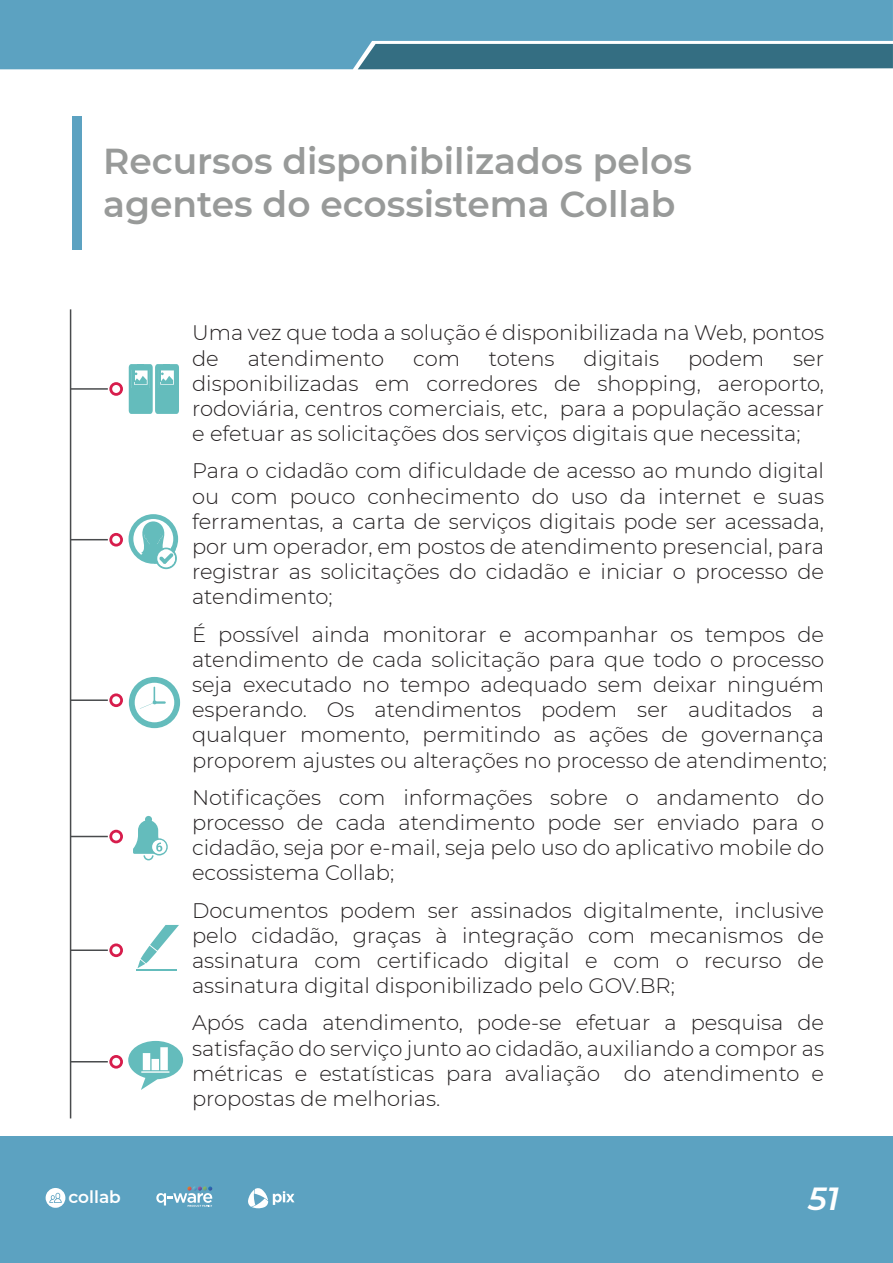
<style>
.page{position:relative;width:893px;height:1263px;background:#fff}
.page>*{position:absolute;margin:0;border:0;box-sizing:border-box;transform-origin:0 0}
.t1{font:600 36px/43.2px "Montserrat";color:#989a99}
.t2{font:italic 600 31.95px "Montserrat";color:#fff}
.t3{font:300 21px/25.2px "Montserrat";color:#231f20;text-align:justify}
.t4{font:600 16.95px "Montserrat";color:#fff}
</style>
<div class="page">
<div style="left:73px;top:117px;width:9px;height:132px;background:#5ca2c1"></div>
<div style="left:0;top:1136px;width:893px;height:127px;background:#5ca2c1"></div>
<svg style="left:46px;top:1188px;width:19px;height:20px"></svg>
<svg style="left:156px;top:1186px;width:56px;height:21px"></svg>
<svg style="left:248px;top:1188px;width:47px;height:21px"></svg>
<div style="left:0;top:0;width:893px;height:69px;background:#5ca2c1"></div>
<div style="left:358px;top:44px;width:535px;height:25px;background:#346e82"></div>
<hr style="left:70px;top:309px;width:1px;height:809px;background:#494b4d">
<svg style="left:109px;top:693px;width:14px;height:14px"></svg>
<hr style="left:71px;top:699px;width:37px;height:2px;background:#494b4d">
<svg style="left:109px;top:830px;width:14px;height:13px"></svg>
<hr style="left:71px;top:836px;width:37px;height:1px;background:#494b4d">
<svg style="left:109px;top:943px;width:14px;height:14px"></svg>
<hr style="left:71px;top:949px;width:37px;height:2px;background:#494b4d">
<hr style="left:71px;top:1061px;width:37px;height:1px;background:#494b4d">
<svg style="left:129px;top:677px;width:51px;height:51px"></svg>
<svg style="left:109px;top:533px;width:14px;height:13px"></svg>
<hr style="left:71px;top:539px;width:37px;height:1px;background:#494b4d">
<svg style="left:109px;top:382px;width:14px;height:14px"></svg>
<hr style="left:71px;top:388px;width:37px;height:2px;background:#494b4d">
<svg style="left:133px;top:816px;width:35px;height:45px"></svg>
<hr style="left:137px;top:969px;width:40px;height:2px;background:#64bcbc">
<svg style="left:137px;top:925px;width:42px;height:43px"></svg>
<svg style="left:109px;top:1041px;width:74px;height:49px"></svg>
<svg style="left:129px;top:364px;width:50px;height:50px;background:#7fc7c7"></svg>
<div style="left:157px;top:388px;width:21px;height:20px;background:#64bcbc"></div>
<svg style="left:129px;top:514px;width:49px;height:55px"></svg>
<h1 class="t1" style="left:103px;top:138px;width:590px">Recursos disponibilizados pelos agentes do ecossistema Collab</h1>
<p class="t4" style="left:69px;top:1185px;width:54px">collab</p>
<p class="t3" style="left:192px;top:320px;width:633px">Uma vez que toda a solução é disponibilizada na Web , pontos de</p>
<p class="t3" style="left:248px;top:345px;width:138px">atendimento</p>
<p class="t3" style="left:413px;top:345px;width:48px">com</p>
<p class="t3" style="left:489px;top:345px;width:67px">totens</p>
<p class="t3" style="left:584px;top:345px;width:77px">digitais</p>
<p class="t3" style="left:688px;top:345px;width:78px">podem</p>
<p class="t3" style="left:192px;top:345px;width:634px;text-indent:601px">ser disponibilizadas em corredores de shopping, aeroporto, rodoviária, centros comerciais, etc, para a população acessar e efetuar as solicitações dos serviços digitais que necessita;</p>
<p class="t3" style="left:192px;top:458px;width:634px">Para o cidadão com dificuldade de acesso ao mundo digital ou com pouco conhecimento do uso da internet e suas ferramentas, a carta de serviços digitais pode ser acessada, por um operador, em postos de atendimento presencial, para registrar as solicitações do cidadão e iniciar o processo de atendimento;</p>
<p class="t3" style="left:192px;top:621px;width:636px;text-align:left">É possível ainda monitorar e acompanhar os tempos de atendimento de cada solicitação para que todo o processo seja executado no tempo adequado sem deixar ninguém esperando. Os atendimentos podem ser auditados a qualquer momento, permitindo as ações de governança proporem ajustes ou alterações no processo de atendimento;</p>
<p class="t3" style="left:192px;top:784px;width:634px">Notificações com informações sobre o andamento do processo de cada atendimento pode ser enviado para o cidadão, seja por e-mail, seja pelo uso do aplicativo mobile do ecossistema Collab;</p>
<p class="t3" style="left:192px;top:897px;width:634px">Documentos podem ser assinados digitalmente, inclusive pelo cidadão, graças à integração com mecanismos de assinatura com certificado digital e com o recurso de assinatura digital disponibilizado pelo GOV.BR;</p>
<p class="t3" style="left:192px;top:1010px;width:634px">Após cada atendimento, pode-se efetuar a pesquisa de satisfação do serviço junto ao cidadão, auxiliando a compor as métricas e estatísticas para avaliação do atendimento e propostas de melhorias.</p>
<h2 class="t2" style="left:808px;top:1176px;width:32px">51</h2>
</div>
